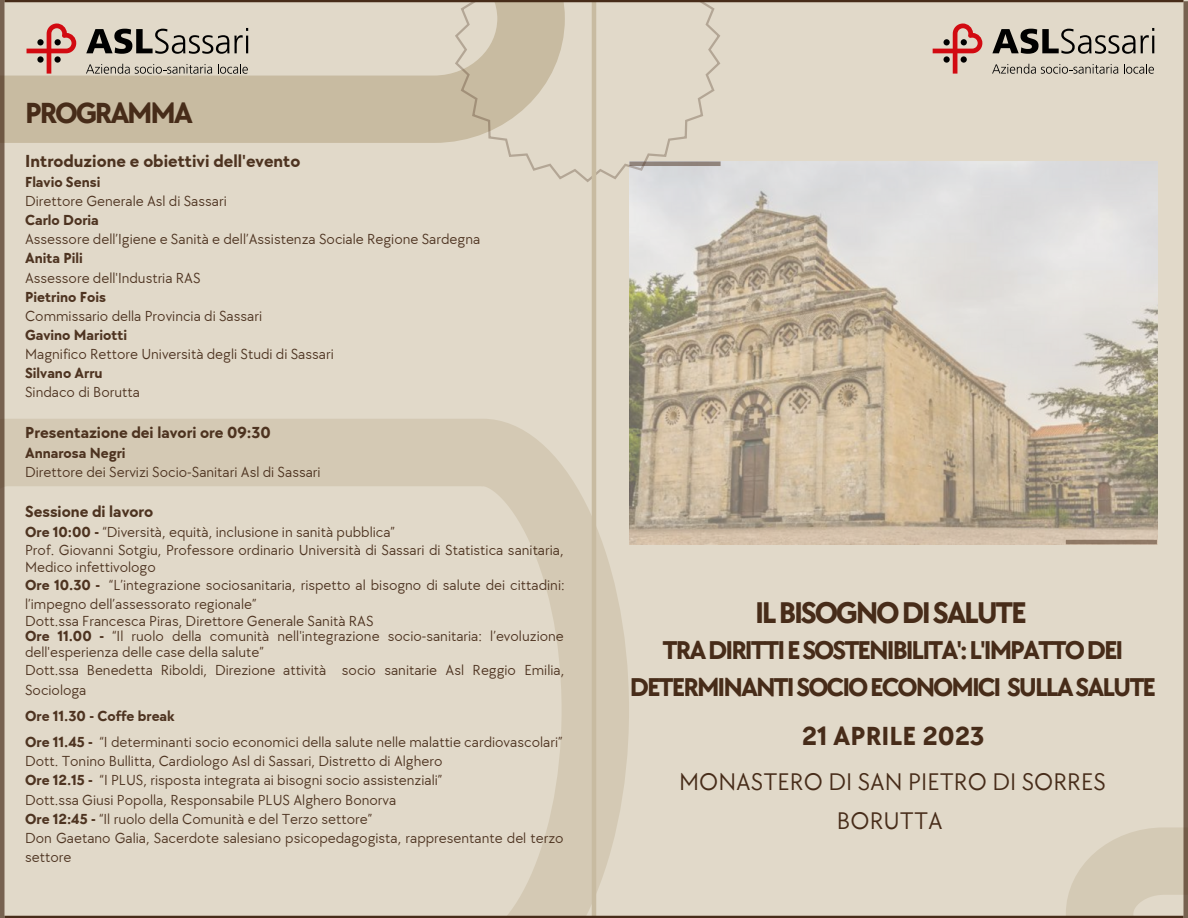
<style>
.page{position:relative;width:1188px;height:918px;background:#e1d9c9}
.page>*{position:absolute;margin:0;border:0;box-sizing:border-box;transform-origin:0 0}
.t1{font:700 30.9px "TT Chocolates";letter-spacing:-.075em;color:#472c19}
.t2{font:700 30px "TT Chocolates";letter-spacing:-.075em;color:#472c19}
.t3{font:700 27px "TT Chocolates";color:#472c19}
.t4{font:700 26.55px/36.8px "TT Chocolates";letter-spacing:-.075em;color:#472c19;text-align:center}
.t5{font:24.75px/38.8px "TT Chocolates";color:#472c19;text-align:center}
.t6{font:700 18px "TT Chocolates";color:#472c19}
.t7{font:700 16.5px "TT Chocolates";color:#472c19}
.t8{font:15px/19.2px "TT Chocolates";color:#472c19}
.t9{font:700 15px "TT Chocolates";color:#472c19}
.s1{font-weight:700}
</style>
<div class="page">
<svg style="left:4px;top:419px;width:625px;height:497px"></svg>
<img style="left:629px;top:162px;width:528px;height:382px">
<svg style="left:1066px;top:827px;width:118px;height:89px"></svg>
<svg style="left:4px;top:2px;width:451px;height:141px"></svg>
<svg style="left:455px;top:2px;width:265px;height:180px"></svg>
<svg style="left:933px;top:24px;width:49px;height:50px"></svg>
<svg style="left:992px;top:64px;width:126px;height:10px"></svg>
<svg style="left:1124px;top:64px;width:30px;height:10px"></svg>
<svg style="left:992px;top:28px;width:162px;height:26px"></svg>
<hr style="left:592px;top:0;width:4px;height:918px;background:#c8bba1">
<hr style="left:1066px;top:540px;width:91px;height:4px;background:#8f7965">
<hr style="left:629px;top:162px;width:92px;height:4px;background:#8f837b">
<hr style="left:1184px;top:1px;width:4px;height:917px;background:#776250">
<svg style="left:0;top:0;width:4px;height:918px;background:#76604e"></svg>
<svg style="left:27px;top:24px;width:49px;height:50px"></svg>
<svg style="left:86px;top:64px;width:126px;height:10px"></svg>
<svg style="left:218px;top:64px;width:30px;height:10px"></svg>
<svg style="left:86px;top:28px;width:162px;height:26px"></svg>
<hr style="left:4px;top:0;width:1180px;height:2px;background:#472c19">
<hr style="left:4px;top:916px;width:1180px;height:2px;background:#472c19">
<h2 class="t2" style="left:25px;top:96px;width:169px">PROGRAMMA</h2>
<p class="t6" style="left:25px;top:150px;width:277px">Introduzione e obiettivi dell'evento</p>
<p class="t9" style="left:25px;top:173px;width:77px">Flavio Sensi</p>
<p class="t8" style="left:25px;top:192px;width:203px">Direttore Generale Asl di Sassari</p>
<p class="t9" style="left:25px;top:212px;width:75px">Carlo Doria</p>
<p class="t8" style="left:25px;top:230px;width:457px">Assessore dell’Igiene e Sanità e dell’Assistenza Sociale Regione Sardegna</p>
<p class="t9" style="left:25px;top:250px;width:59px">Anita Pili</p>
<p class="t8" style="left:25px;top:268px;width:177px">Assessore dell'Industria RAS</p>
<p class="t9" style="left:25px;top:288px;width:82px">Pietrino Fois</p>
<p class="t8" style="left:25px;top:307px;width:239px">Commissario della Provincia di Sassari</p>
<p class="t9" style="left:25px;top:326px;width:104px">Gavino Mariotti</p>
<p class="t8" style="left:25px;top:345px;width:310px">Magnifico Rettore Università degli Studi di Sassari</p>
<p class="t9" style="left:25px;top:365px;width:79px">Silvano Arru</p>
<p class="t8" style="left:25px;top:383px;width:116px">Sindaco di Borutta</p>
<p class="t7" style="left:25px;top:423px;width:247px">Presentazione dei lavori ore 09:30</p>
<p class="t9" style="left:25px;top:445px;width:102px">Annarosa Negri</p>
<p class="t8" style="left:25px;top:463px;width:297px">Direttore dei Servizi Socio-Sanitari Asl di Sassari</p>
<p class="t7" style="left:25px;top:502px;width:130px">Sessione di lavoro</p>
<p class="t8" style="left:25px;top:523px;width:541px;line-height:18px"><span class="s1">Ore 10:00 -</span> “Diversità, equità, inclusione in sanità pubblica”<br>Prof. Giovanni Sotgiu, Professore ordinario Università di Sassari di Statistica sanitaria, Medico infettivologo<br><span class="s1">Ore 10.30 -</span> “L’integrazione sociosanitaria, rispetto al bisogno di salute dei cittadini: l’impegno dell’assessorato regionale”</p>
<p class="t8" style="left:25px;top:613px;width:540px;line-height:15.8px">Dott.ssa Francesca Piras, Direttore Generale Sanità RAS<br><span class="s1">Ore 11.00 -</span> “Il ruolo della comunità nell'integrazione socio-sanitaria: l’evoluzione dell'esperienza delle case della salute”</p>
<p class="t8" style="left:25px;top:661px;width:541px;line-height:20.2px">Dott.ssa Benedetta Riboldi, Direzione attività socio sanitarie Asl Reggio Emilia,<br>Sociologa</p>
<p class="t8" style="left:25px;top:704px;width:539px;line-height:25.8px"><span class="s1">Ore 11.30 - Coffe break<br>Ore 11.45 -</span> “I determinanti socio economici della salute nelle malattie cardiovascolari”</p>
<p class="t8" style="left:25px;top:752px;width:540px">Dott. Tonino Bullitta, Cardiologo Asl di Sassari, Distretto di Alghero<br><span class="s1">Ore 12.15 -</span> “I PLUS, risposta integrata ai bisogni socio assistenziali”<br>Dott.ssa Giusi Popolla, Responsabile PLUS Alghero Bonorva<br><span class="s1">Ore 12:45 -</span> “Il ruolo della Comunità e del Terzo settore”<br>Don Gaetano Galia, Sacerdote salesiano psicopedagogista, rappresentante del terzo settore</p>
<h1 class="t1" style="left:755px;top:595px;width:273px">ILBISOGNODISALUTE</h1>
<h3 class="t4" style="left:630px;top:633px;width:528px">TRADIRITTIESOSTENIBILITA':L'IMPATTODEI<br>DETERMINANTISOCIOECONOMICI SULLASALUTE</h3>
<h3 class="t3" style="left:802px;top:721px;width:184px">21 APRILE 2023</h3>
<h3 class="t5" style="left:679px;top:763px;width:428px">MONASTERO DI SAN PIETRO DI SORRES<br>BORUTTA</h3>
</div>
